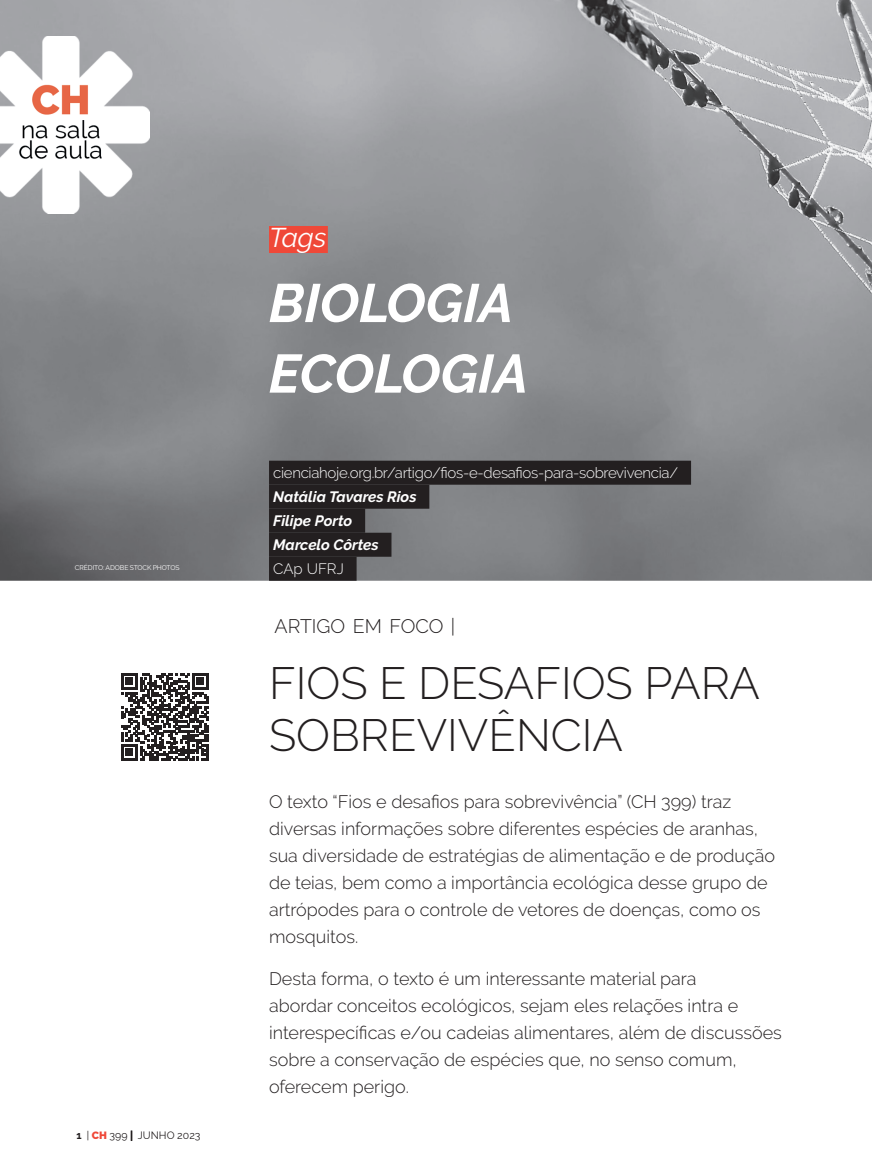
<style>
.page{position:relative;width:872px;height:1170px;background:#fff}
.page>*{position:absolute;margin:0;border:0;box-sizing:border-box;transform-origin:0 0}
.t1{font:italic 700 54px/70.5px "Raleway";color:#fff}
.t2{font:300 45px/52.5px "Raleway";color:#231f20}
.t3{font:italic 27px "Raleway";color:#fff}
.t4{font:300 19.5px "Raleway";color:#231f20}
.t5{font:300 18px/27px "Raleway";color:#231f20}
.t6{font:300 15px "Raleway";letter-spacing:-.02em;color:#fff}
.t7{font:italic 700 15px/24px "Raleway";color:#fff}
.t8{font:10.5px "Raleway";color:#231f20}
.t9{font:6.75px "Raleway";letter-spacing:-.01em;color:#fff}
.s1{font-weight:700}
.s2{font-weight:900;color:#ef4838}
</style>
<div class="page">
<img style="left:0;top:0;width:872px;height:580px">
<svg style="left:121px;top:673px;width:88px;height:87px"></svg>
<hr style="left:206px;top:744px;width:3px;height:16px;background:#231f20">
<div style="left:269px;top:226px;width:59px;height:27px;background:#ef4838"></div>
<div style="left:269px;top:460px;width:422px;height:24px;background:#231f20"></div>
<div style="left:269px;top:484px;width:160px;height:24px;background:#231f20"></div>
<div style="left:269px;top:508px;width:96px;height:24px;background:#231f20"></div>
<div style="left:269px;top:532px;width:122px;height:24px;background:#231f20"></div>
<div style="left:269px;top:556px;width:87px;height:24px;background:#231f20"></div>
<img style="left:0;top:36px;width:150px;height:177px">
<p class="t9" style="left:75px;top:563px;width:106px">CRÉDITO: ADOBE STOCK PHOTOS</p>
<p class="t8" style="left:77px;top:1129px;width:125px"><span class="s1">1</span> | <span class="s2">CH</span> 399 | JUNHO 2023</p>
<h3 class="t3" style="left:269px;top:222px;width:59px">Tags</h3>
<h1 class="t1" style="left:269px;top:268px;width:261px">BIOLOGIA<br>ECOLOGIA</h1>
<p class="t6" style="left:273px;top:463px;width:406px">cienciahoje.org.br/artigo/fios-e-desafios-para-sobrevivencia/</p>
<p class="t7" style="left:273px;top:484px;width:145px">Natália Tavares Rios<br>Filipe Porto<br>Marcelo Côrtes</p>
<p class="t6" style="left:273px;top:559px;width:72px">CAp UFRJ</p>
<p class="t4" style="left:274px;top:615px;width:182px">ARTIGO EM FOCO |</p>
<h2 class="t2" style="left:269px;top:656px;width:492px">FIOS E DESAFIOS PARA<br>SOBREVIVÊNCIA</h2>
<p class="t5" style="left:269px;top:788px;width:507px">O texto “Fios e desafios para sobrevivência” (CH 399) traz diversas informações sobre diferentes espécies de aranhas, sua diversidade de estratégias de alimentação e de produção de teias, bem como a importância ecológica desse grupo de artrópodes para o controle de vetores de doenças, como os mosquitos.</p>
<p class="t5" style="left:269px;top:964px;width:514px">Desta forma, o texto é um interessante material para<br>abordar conceitos ecológicos, sejam eles relações intra e interespecíficas e/ou cadeias alimentares, além de discussões sobre a conservação de espécies que, no senso comum, oferecem perigo.</p>
</div>
